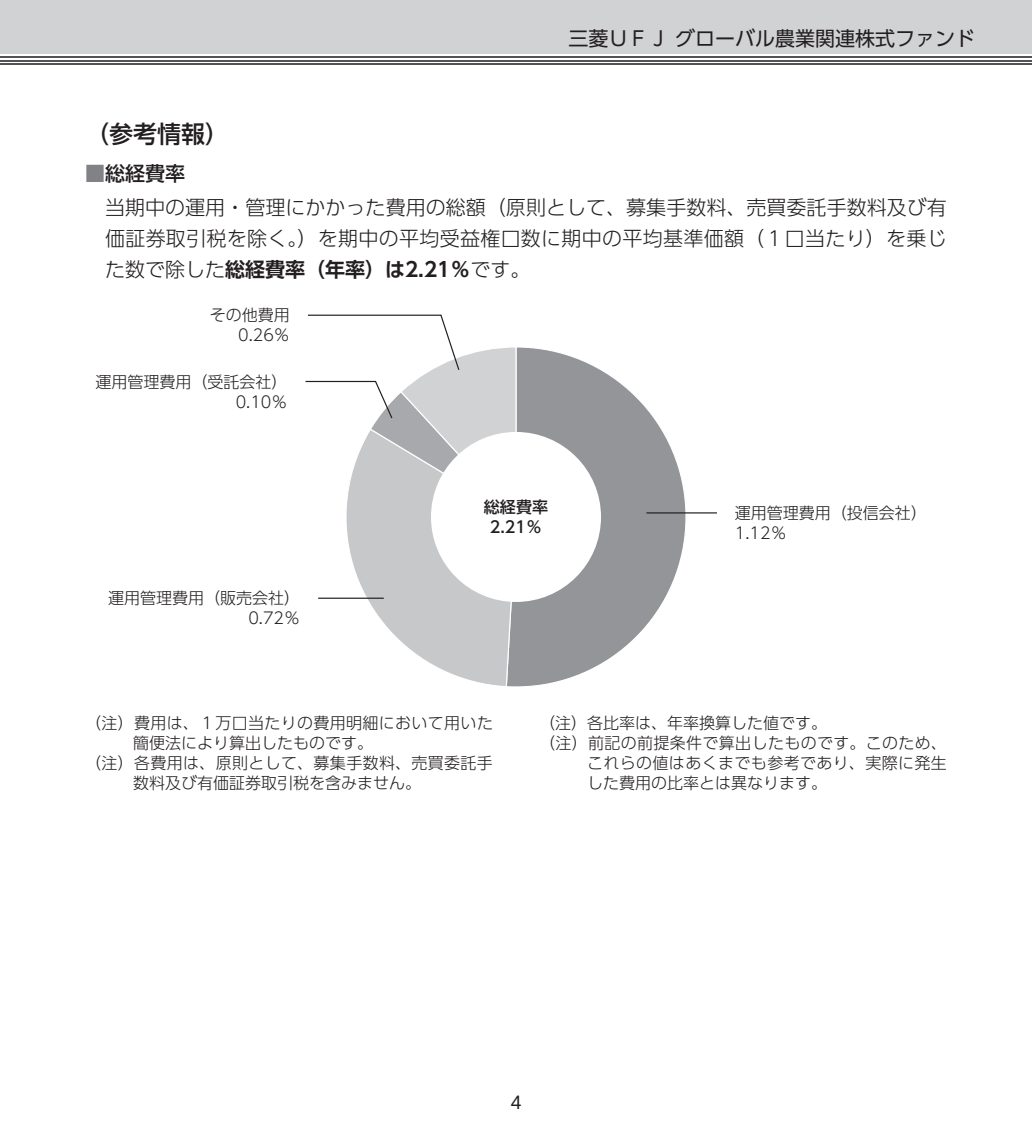
<style>
.page{position:relative;width:1032px;height:1134px;background:#fff}
.page>*{position:absolute;margin:0;border:0;box-sizing:border-box;transform-origin:0 0}
.t1{font:24px "UD Shin Go Pro Medium 90 msp RKSJ H";color:#231f20}
.t2{font:20px/31px "UD Shin Go Pro Light 90 msp RKSJ H";letter-spacing:.015em;color:#231f20}
.t3{font:20px "UD Shin Go Pro De Bold 90 msp RKSJ H";color:#231f20}
.t4{font:20px "UD Shin Go Pro Regular 90 msp RKSJ H";color:#231f20}
.t5{font:20px "UD Shin Go Pro Medium 90 msp RKSJ H";color:#231f20}
.t6{font:17px "UD Shin Go Pro Regular 90 msp RKSJ H";color:#231f20}
.t7{font:16px/20px "UD Shin Go Pro Light 90 msp RKSJ H";color:#231f20;text-align:right}
.t8{font:16px "UD Shin Go Pro Light 90 msp RKSJ H";letter-spacing:.02em;color:#231f20}
.t9{font:16px "UD Shin Go Pro Light 90 msp RKSJ H";letter-spacing:.025em;color:#231f20}
.t10{font:16px/20px "UD Shin Go Pro Medium 90 msp RKSJ H";color:#231f20;text-align:center}
.s1{color:#808285}
.s2{font-family:"UD Shin Go Pro Light 90 msp RKSJ H"}
</style>
<div class="page">
<div style="left:0;top:0;width:1032px;height:54px;background:#d1d2d4"></div>
<hr style="left:0;top:63px;width:1032px;height:2px;background:#535355">
<hr style="left:0;top:60px;width:1032px;height:1px;background:#535355">
<hr style="left:0;top:56px;width:1032px;height:2px;background:#535355">
<svg style="left:522px;top:347px;width:165px;height:340px"></svg>
<div style="left:431px;top:432px;width:170px;height:170px;background:#fff;border-radius:50%"></div>
<svg style="left:305px;top:314px;width:217px;height:373px"></svg>
<hr style="left:318px;top:598px;width:66px;height:1px;background:#231f20">
<hr style="left:646px;top:512px;width:71px;height:1px;background:#231f20">
<p class="t4" style="left:568px;top:31px;width:408px">三菱ＵＦＪ グローバル農業関連株式ファンド</p>
<h1 class="t1" style="left:85px;top:125px;width:146px">（参考情報）</h1>
<p class="t5" style="left:85px;top:165px;width:101px"><span class="s1">■</span>総経費率</p>
<p class="t2" style="left:105px;top:194px;width:843px">当期中の運用・管理にかかった費用の総額（原則として、募集手数料、売買委託手数料及び有価証券取引税を除く。）を期中の平均受益権口数に期中の平均基準価額（１口当たり）を乗じ</p>
<p class="t3" style="left:105px;top:261px;width:427px"><span class="s2">た数で除した</span>総経費率（年率）は2.21％<span class="s2">です。</span></p>
<p class="t7" style="left:210px;top:307px;width:82px">その他費用<br>0.26％</p>
<p class="t7" style="left:95px;top:374px;width:193px">運用管理費用（受託会社）<br>0.10％</p>
<p class="t7" style="left:108px;top:590px;width:193px">運用管理費用（販売会社）<br>0.72％</p>
<p class="t10" style="left:484px;top:499px;width:66px">総経費率<br>2.21％</p>
<p class="t7" style="left:735px;top:505px;width:193px;text-align:left">運用管理費用（投信会社）<br>1.12％</p>
<p class="t8" style="left:85px;top:717px;width:409px">（注）費用は、１万口当たりの費用明細において用いた</p>
<p class="t7" style="left:133px;top:735px;width:241px">簡便法により算出したものです。</p>
<p class="t9" style="left:85px;top:757px;width:409px">（注）各費用は、原則として、募集手数料、売買委託手</p>
<p class="t7" style="left:133px;top:775px;width:289px">数料及び有価証券取引税を含みません。</p>
<p class="t7" style="left:539px;top:715px;width:289px">（注）各比率は、年率換算した値です。</p>
<p class="t8" style="left:539px;top:737px;width:409px">（注）前記の前提条件で算出したものです。このため、</p>
<p class="t9" style="left:587px;top:757px;width:361px">これらの値はあくまでも参考であり、実際に発生</p>
<p class="t7" style="left:587px;top:775px;width:241px">した費用の比率とは異なります。</p>
<p class="t6" style="left:510px;top:1096px;width:13px">4</p>
</div>
